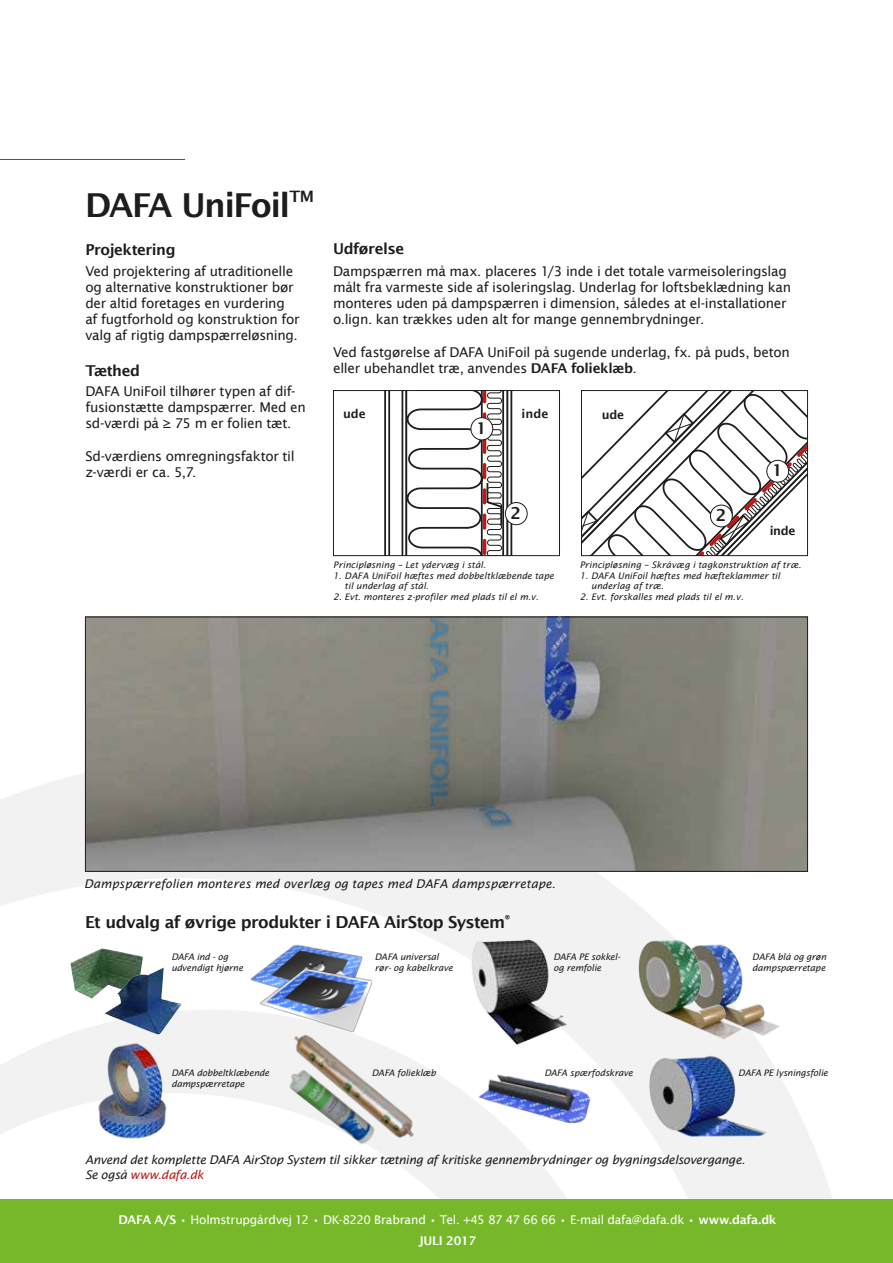
<style>
.page{position:relative;width:893px;height:1263px;background:#fff}
.page>*{position:absolute;margin:0;border:0;box-sizing:border-box;transform-origin:0 0}
.t1{font:600 33px "Lucida Sans";letter-spacing:-.05em;color:#1d1d1b}
.t2{font:600 16.5px "Lucida Sans";letter-spacing:-.035em;color:#1d1d1b}
.t3{font:600 15.75px "Lucida Sans";color:#1d1d1b}
.t4{font:600 15px "Lucida Sans";letter-spacing:-.03em;color:#1d1d1b}
.t5{font:13.5px/16.2px "Lucida Sans";letter-spacing:-.02em;color:#1d1d1b}
.t6{font:italic 12px/14.4px "Lucida Sans";letter-spacing:-.02em;color:#1d1d1b}
.t7{font:12px/21px "Lucida Sans";letter-spacing:-.02em;color:#fff;text-align:center}
.t8{font:italic 12px "Lucida Sans";color:#1d1d1b}
.t9{font:600 12px "Lucida Sans";letter-spacing:-.01em;color:#1d1d1b}
.t10{font:italic 9px/10.8px "Lucida Sans";color:#1d1d1b}
.t11{font:italic 9px/10.8px "Lucida Sans";letter-spacing:-.02em;color:#1d1d1b}
.s1{font-weight:600}
.s2{color:#b71a19}
</style>
<div class="page">
<svg style="left:0;top:755px;width:832px;height:444px"></svg>
<svg style="left:0;top:1009px;width:641px;height:190px"></svg>
<img style="left:87px;top:619px;width:719px;height:251px">
<div style="left:85px;top:617px;width:723px;height:255px;border:1px solid #1d1d1b"></div>
<svg style="left:583px;top:392px;width:223px;height:162px"></svg>
<div style="left:581px;top:390px;width:227px;height:166px;border:1px solid #1d1d1b"></div>
<div style="left:767px;top:460px;width:22px;height:22px;background:#fff;border-radius:50%"></div>
<div style="left:766px;top:460px;width:23px;height:22px;border:1px solid #1d1d1b;border-radius:50%"></div>
<div style="left:710px;top:505px;width:22px;height:22px;background:#fff;border-radius:50%"></div>
<div style="left:710px;top:505px;width:23px;height:22px;border:1px solid #1d1d1b;border-radius:50%"></div>
<svg style="left:384px;top:392px;width:128px;height:162px"></svg>
<div style="left:333px;top:390px;width:227px;height:166px;border:1px solid #1d1d1b"></div>
<div style="left:505px;top:502px;width:22px;height:23px;background:#fff;border-radius:50%"></div>
<div style="left:505px;top:502px;width:22px;height:23px;border:1px solid #1d1d1b;border-radius:50%"></div>
<div style="left:471px;top:418px;width:22px;height:22px;background:#fff;border-radius:50%"></div>
<div style="left:471px;top:417px;width:22px;height:23px;border:1px solid #1d1d1b;border-radius:50%"></div>
<hr style="left:0;top:159px;width:185px;height:1px;background:#30589a">
<div style="left:0;top:1199px;width:893px;height:64px;background:#76b82a"></div>
<img style="left:760px;top:940px;width:40px;height:100px">
<img style="left:628px;top:935px;width:132px;height:110px">
<img style="left:458px;top:1073px;width:153px;height:50px">
<img style="left:70px;top:948px;width:68px;height:51px">
<img style="left:107px;top:967px;width:57px;height:44px">
<img style="left:243px;top:937px;width:123px;height:82px">
<img style="left:277px;top:1057px;width:111px;height:97px">
<img style="left:279px;top:1009px;width:150px;height:142px">
<img style="left:94px;top:1042px;width:76px;height:98px">
<img style="left:625px;top:1052px;width:146px;height:111px">
<img style="left:449px;top:918px;width:135px;height:134px">
<img style="left:255px;top:961px;width:124px;height:81px">
<h1 class="t1" style="left:85px;top:186px;width:207px">DAFA UniFoil</h1>
<p class="t3" style="left:289px;top:187px;width:26px">TM</p>
<p class="t4" style="left:85px;top:241px;width:92px">Projektering</p>
<p class="t5" style="left:85px;top:263px;width:216px">Ved projektering af utraditionelle og alternative konstruktioner bør der altid foretages en vurdering af fugtforhold og konstruktion for valg af rigtig dampspærreløsning.</p>
<p class="t4" style="left:85px;top:362px;width:56px">Tæthed</p>
<p class="t5" style="left:85px;top:383px;width:222px">DAFA UniFoil tilhører typen af dif&shy;fusionstætte dampspærrer. Med en sd-værdi på ≥ 75 m er folien tæt.</p>
<p class="t5" style="left:85px;top:448px;width:211px">Sd-værdiens omregningsfaktor til z-værdi er ca. 5,7.</p>
<p class="t4" style="left:333px;top:240px;width:73px">Udførelse</p>
<p class="t5" style="left:333px;top:263px;width:459px">Dampspærren må max. placeres 1/3 inde i det totale varmeisoleringslag målt fra varmeste side af isoleringslag. Underlag for loftsbeklædning kan monteres uden på dampspærren i dimension, således at el-installationer o.lign. kan trækkes uden alt for mange gennembrydninger.</p>
<p class="t5" style="left:333px;top:344px;width:458px">Ved fastgørelse af DAFA UniFoil på sugende underlag, fx. på puds, beton eller ubehandlet træ, anvendes <span class="s1">DAFA folieklæb</span>.</p>
<p class="t9" style="left:343px;top:407px;width:24px">ude</p>
<p class="t9" style="left:522px;top:407px;width:28px">inde</p>
<p class="t9" style="left:602px;top:408px;width:24px">ude</p>
<p class="t2" style="left:476px;top:418px;width:12px">1</p>
<p class="t2" style="left:772px;top:461px;width:12px">1</p>
<p class="t2" style="left:511px;top:503px;width:12px">2</p>
<p class="t2" style="left:716px;top:506px;width:12px">2</p>
<p class="t9" style="left:770px;top:524px;width:27px">inde</p>
<p class="t10" style="left:333px;top:559px;width:154px">Principløsning – Let ydervæg i stål.</p>
<p class="t10" style="left:345px;top:570px;width:211px;text-indent:-11px">1. DAFA UniFoil hæftes med dobbeltklæbende tape til underlag af stål.</p>
<p class="t10" style="left:333px;top:591px;width:207px">2. Evt. monteres z-profiler med plads til el m.v.</p>
<p class="t10" style="left:580px;top:559px;width:223px">Principløsning – Skråvæg i tagkonstruktion af træ.</p>
<p class="t10" style="left:591px;top:570px;width:191px;text-indent:-11px">1. DAFA UniFoil hæftes med hæfteklammer til underlag af træ.</p>
<p class="t10" style="left:580px;top:591px;width:165px">2. Evt. forskalles med plads til el m.v.</p>
<p class="t8" style="left:84px;top:876px;width:473px">Dampspærrefolien monteres med overlæg og tapes med DAFA dampspærretape.</p>
<p class="t2" style="left:85px;top:912px;width:427px">Et udvalg af øvrige produkter i DAFA AirStop System<sup>®</sup></p>
<p class="t10" style="left:171px;top:951px;width:73px">DAFA ind - og udvendigt hjørne</p>
<p class="t11" style="left:375px;top:951px;width:79px">DAFA universal rør- og kabelkrave</p>
<p class="t10" style="left:553px;top:951px;width:69px">DAFA PE sokkel&shy;og remfolie</p>
<p class="t10" style="left:752px;top:951px;width:76px">DAFA blå og grøn dampspærretape</p>
<p class="t10" style="left:171px;top:1068px;width:99px">DAFA dobbeltklæbende dampspærretape</p>
<p class="t10" style="left:372px;top:1068px;width:66px">DAFA folieklæb</p>
<p class="t11" style="left:544px;top:1068px;width:90px">DAFA spærfodskrave</p>
<p class="t11" style="left:738px;top:1068px;width:91px">DAFA PE lysningsfolie</p>
<p class="t6" style="left:85px;top:1153px;width:662px">Anvend det komplette DAFA AirStop System til sikker tætning af kritiske gennembrydninger og bygningsdelsovergange.<br>Se også <span class="s2">www.dafa.dk</span></p>
<p class="t7" style="left:119px;top:1209px;width:659px"><span class="s1">DAFA A/S •</span> Holmstrupgårdvej 12 <span class="s1">•</span> DK-8220 Brabrand <span class="s1">•</span> Tel. +45 87 47 66 66 <span class="s1">•</span> E-mail dafa@dafa.dk <span class="s1">• www.dafa.dk<br>JULI 2017</span></p>
</div>
